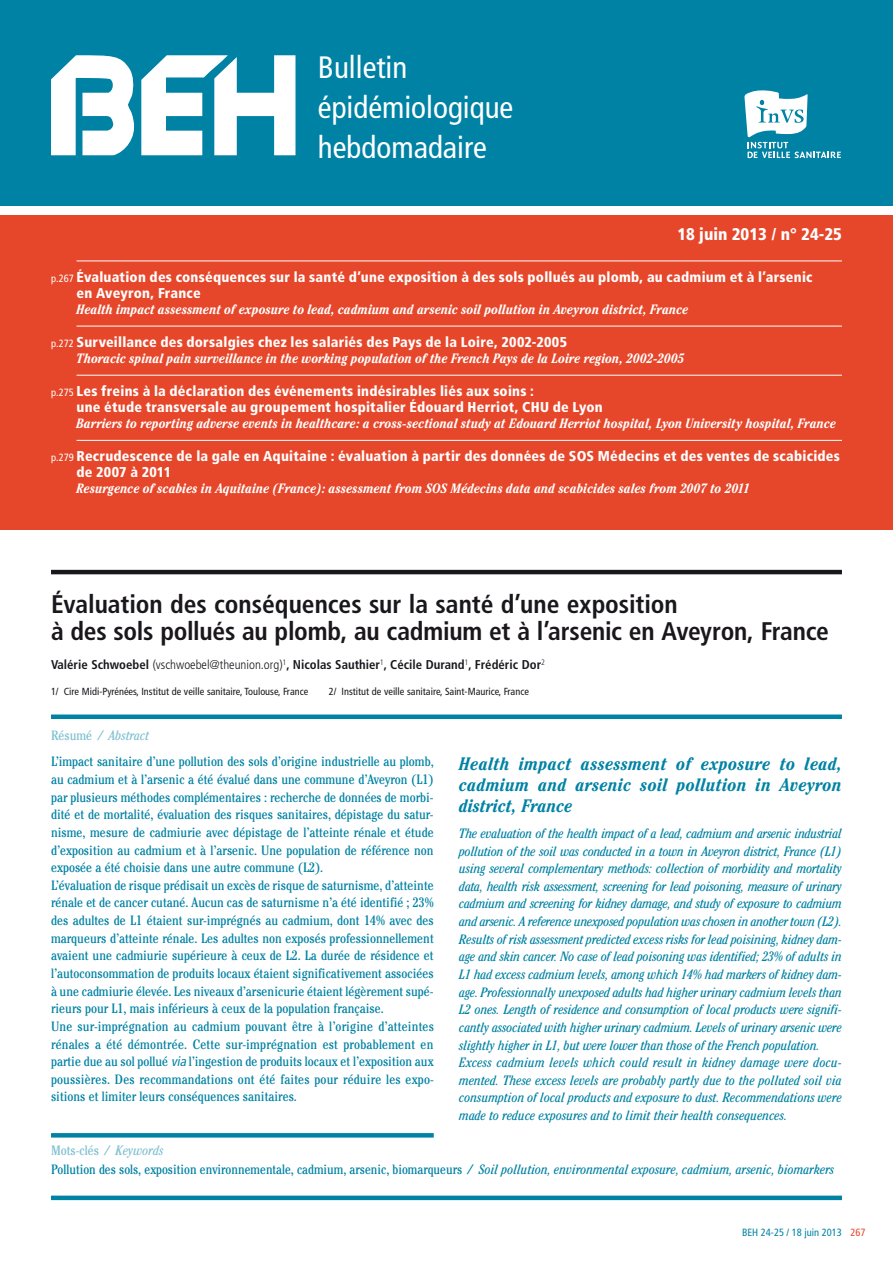
<style>
.page{position:relative;width:893px;height:1263px;background:#fff}
.page>*{position:absolute;margin:0;border:0;box-sizing:border-box;transform-origin:0 0}
.t1{font:condensed 30.9px/39.6px "Frutiger";color:#fff}
.t2{font:700 condensed 25.5px/27px "Frutiger";letter-spacing:-.005em;color:#1a171c}
.t3{font:italic 700 condensed 18px/21px "Cheltenham";letter-spacing:.02em;color:#0082a4;text-align:justify}
.t4{font:900 condensed 16.8px "Frutiger";color:#fff}
.t5{font:900 condensed 14.25px/16px "Frutiger";letter-spacing:.015em;color:#fff}
.t6{font:condensed 13.5px/17.7px "Cheltenham";color:#0082a4}
.t7{font:italic condensed 13.5px/17.7px "Cheltenham";letter-spacing:-.01em;color:#0082a4}
.t8{font:italic 700 condensed 13.5px "Cheltenham";letter-spacing:.005em;color:#fff}
.t9{font:700 condensed 12.75px "Frutiger";color:#1a171c}
.t10{font:condensed 10.5px "Frutiger";color:#0082a4}
.t11{font:condensed 10.2px "Frutiger";color:#1a171c}
.s1{font-weight:400;font-size:10.5px}
.s2{font-weight:300}
.s3{color:#80c1d1}
.s4{font-style:italic;color:#80c1d1}
.s5{font-family:"Frutiger";font-style:italic}
.s6{font-style:italic}
.s7{color:#e6472a}
</style>
<div class="page">
<div style="left:0;top:0;width:893px;height:206px;background:#0082a4"></div>
<svg style="left:51px;top:55px;width:244px;height:100px"></svg>
<svg style="left:744px;top:90px;width:97px;height:68px"></svg>
<div style="left:0;top:215px;width:893px;height:314px;background:#e6472a"></div>
<hr style="left:77px;top:260px;width:765px;height:1px;background:#fff">
<hr style="left:77px;top:326px;width:765px;height:1px;background:#fff">
<hr style="left:77px;top:375px;width:765px;height:1px;background:#fff">
<hr style="left:77px;top:440px;width:765px;height:1px;background:#fff">
<hr style="left:51px;top:570px;width:791px;height:4px;background:#1a171c">
<div style="left:51px;top:714px;width:791px;height:5px;background:#0082a4"></div>
<svg style="left:51px;top:1133px;width:383px;height:4px;fill:#0082a4"></svg>
<div style="left:51px;top:1195px;width:791px;height:5px;background:#0082a4"></div>
<h1 class="t1" style="left:318px;top:48px;width:197px">Bulletin épidémiologique hebdomadaire</h1>
<p class="t4" style="left:677px;top:224px;width:166px">18 juin 2013 / n° 24-25</p>
<p class="t5" style="left:77px;top:269px;width:737px;text-indent:-26px"><span class="s1">pp267</span> Évaluation des conséquences sur la santé d’une exposition à des sols pollués au plomb, au cadmium et à l’arsenic en Aveyron, France</p>
<p class="t8" style="left:77px;top:301px;width:613px">Health impact assessment of exposure to lead, cadmium and arsenic soil pollution in Aveyron district, France</p>
<p class="t5" style="left:51px;top:334px;width:518px"><span class="s1">pp272</span> Surveillance des dorsalgies chez les salariés des Pays de la Loire, 2002-2005</p>
<p class="t8" style="left:77px;top:350px;width:609px">Thoracic spinal pain surveillance in the working population of the French Pays de la Loire region, 2002-2005</p>
<p class="t5" style="left:77px;top:383px;width:528px;text-indent:-26px"><span class="s1">pp275</span> Les freins à la déclaration des événements indésirables liés aux soins :<br>une étude transversale au groupement hospitalier Édouard Herriot, CHU de Lyon</p>
<p class="t8" style="left:77px;top:415px;width:761px">Barriers to reporting adverse events in healthcare: a cross-sectional study at Edouard Herriot hospital, Lyon University hospital, France</p>
<p class="t5" style="left:77px;top:448px;width:765px;text-indent:-26px"><span class="s1">pp279</span> Recrudescence de la gale en Aquitaine : évaluation à partir des données de SOS Médecins et des ventes de scabicides de 2007 à 2011</p>
<p class="t8" style="left:77px;top:480px;width:675px">Resurgence of scabies in Aquitaine (France): assessment from SOS Médecins data and scabicides sales from 2007 to 2011</p>
<h2 class="t2" style="left:51px;top:590px;width:779px">Évaluation des conséquences sur la santé d’une exposition<br>à des sols pollués au plomb, au cadmium et à l’arsenic en Aveyron, France</h2>
<p class="t9" style="left:51px;top:657px;width:495px">Valérie Schwoebel <span class="s2">(vschwoebel@theunion.org)</span><sup>1</sup>, Nicolas Sauthier<sup>1</sup>, Cécile Durand<sup>1</sup>, Frédéric Dor<sup>2</sup></p>
<p class="t11" style="left:51px;top:685px;width:259px">1/ Cire Midi-Pyrénées, Institut de veille sanitaire, Toulouse, France</p>
<p class="t11" style="left:329px;top:685px;width:202px">2/ Institut de veille sanitaire, Saint-Maurice, France</p>
<p class="t6" style="left:51px;top:722px;width:384px;line-height:26.1px"><span class="s3">Résumé</span> <span class="s4">/ Abstract<br></span>L’impact sanitaire d’une pollution des sols d’origine industrielle au plomb,</p>
<p class="t6" style="left:51px;top:770px;width:384px">au cadmium et à l’arsenic a été évalué dans une commune d’Aveyron (L1) par plusieurs méthodes complémentaires : recherche de données de morbi&shy;dité et de mortalité, évaluation des risques sanitaires, dépistage du satur&shy;nisme, mesure de cadmiurie avec dépistage de l’atteinte rénale et étude d’exposition au cadmium et à l’arsenic. Une population de référence non exposée a été choisie dans une autre commune (L2).<br>L’évaluation de risque prédisait un excès de risque de saturnisme, d’atteinte rénale et de cancer cutané. Aucun cas de saturnisme n’a été identifié ; 23% des adultes de L1 étaient sur-imprégnés au cadmium, dont 14% avec des marqueurs d’atteinte rénale. Les adultes non exposés professionnellement avaient une cadmiurie supérieure à ceux de L2. La durée de résidence et l’autoconsommation de produits locaux étaient significativement associées à une cadmiurie élevée. Les niveaux d’arsenicurie étaient légèrement supé&shy;rieurs pour L1, mais inférieurs à ceux de la population française.<br>Une sur-imprégnation au cadmium pouvant être à l’origine d’atteintes rénales a été démontrée. Cette sur-imprégnation est probablement en partie due au sol pollué <span class="s5">via</span> l’ingestion de produits locaux et l’exposition aux poussières. Des recommandations ont été faites pour réduire les expo&shy;sitions et limiter leurs conséquences sanitaires.</p>
<h3 class="t3" style="left:459px;top:753px;width:384px">Health impact assessment of exposure to lead, cadmium and arsenic soil pollution in Aveyron district, France</h3>
<p class="t7" style="left:459px;top:824px;width:384px">The evaluation of the health impact of a lead, cadmium and arsenic industrial pollution of the soil was conducted in a town in Aveyron district, France (L1) using several complementary methods: collection of morbidity and mortality data, health risk assessment, screening for lead poisoning, measure of urinary cadmium and screening for kidney damage, and study of exposure to cadmium and arsenic. A reference unexposed population was chosen in another town (L2).<br>Results of risk assessment predicted excess risks for lead poisining, kidney dam&shy;age and skin cancer. No case of lead poisoning was identified; 23% of adults in L1 had excess cadmium levels, among which 14% had markers of kidney dam&shy;age. Professionnally unexposed adults had higher urinary cadmium levels than L2 ones. Length of residence and consumption of local products were signifi&shy;cantly associated with higher urinary cadmium. Levels of urinary arsenic were slightly higher in L1, but were lower than those of the French population.<br>Excess cadmium levels which could result in kidney damage were docu&shy;mented. These excess levels are probably partly due to the polluted soil via consumption of local products and exposure to dust. Recommendations were made to reduce exposures and to limit their health consequences.</p>
<p class="t6" style="left:51px;top:1140px;width:785px;line-height:19.8px"><span class="s3">Mots-clés</span> <span class="s4">/ Keywords<br></span>Pollution des sols, exposition environnementale, cadmium, arsenic, biomarqueurs <span class="s6">/ Soil pollution, environmental exposure, cadmium, arsenic, biomarkers</span></p>
<p class="t10" style="left:742px;top:1226px;width:125px">BEH 24-25 / 18 juin 2013 <span class="s7">267</span></p>
</div>
